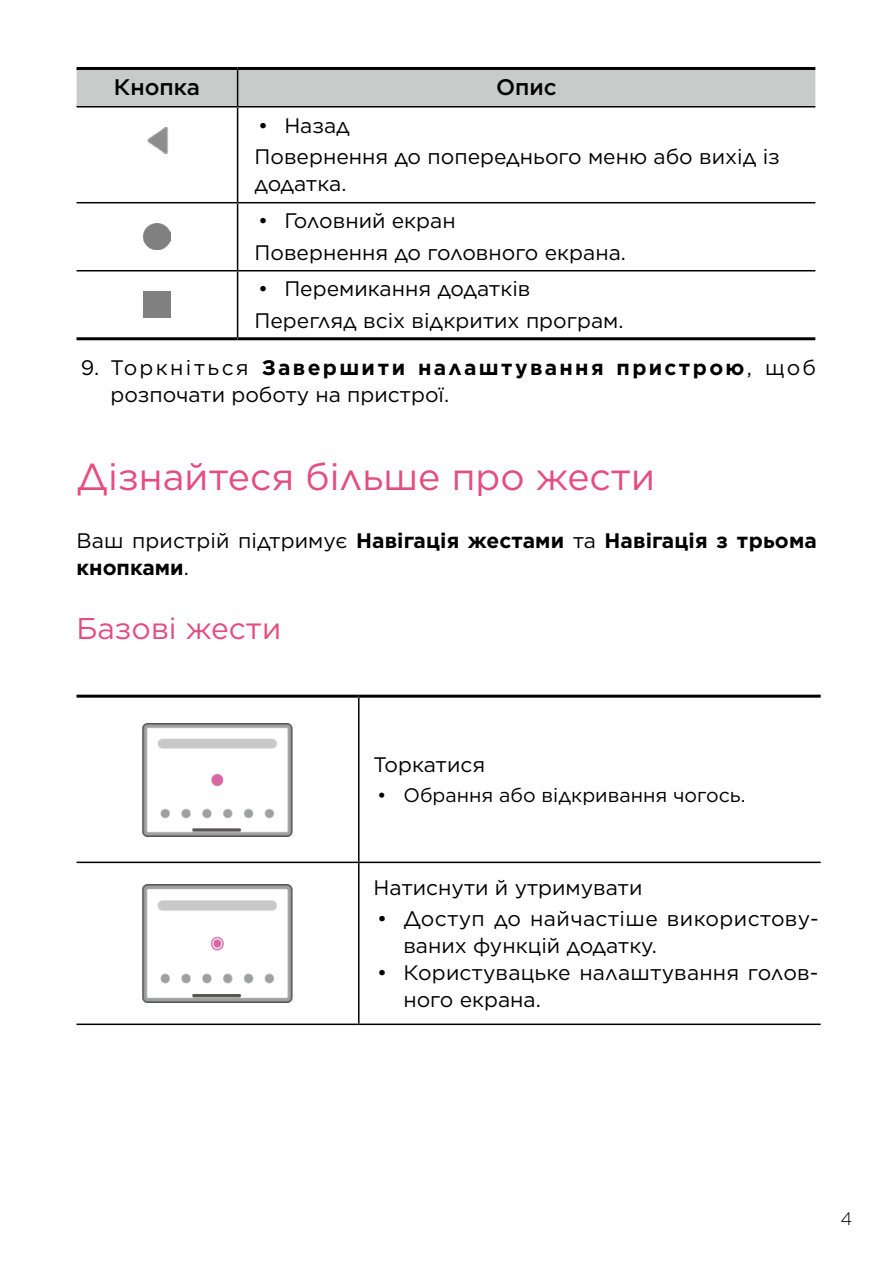
<style>
.page{position:relative;width:893px;height:1263px;background:#fff}
.page>*{position:absolute;margin:0;border:0;box-sizing:border-box;transform-origin:0 0}
.t1{font:37.5px "Gotham";color:#e44d7f}
.t2{font:30px "Gotham";color:#e44d7f}
.t3{font:500 22.5px "Gotham";color:#000}
.t4{font:21px/31.2px "Gotham";color:#000}
.t5{font:700 21px/27px "Gotham";letter-spacing:.005em;color:#000}
.t6{font:19.5px "Gotham";color:#000}
.t7{font:300 18px "Gotham";color:#000}
.s1{font-weight:700}
.s2{font-weight:400}
</style>
<div class="page">
<div style="left:77px;top:70px;width:738px;height:36px;background:#c9caca"></div>
<hr style="left:237px;top:107px;width:1px;height:95px;background:#000">
<hr style="left:77px;top:202px;width:161px;height:1px;background:#000">
<hr style="left:238px;top:202px;width:577px;height:1px;background:#000">
<hr style="left:237px;top:203px;width:1px;height:67px;background:#000">
<hr style="left:77px;top:270px;width:161px;height:1px;background:#000">
<hr style="left:238px;top:270px;width:577px;height:1px;background:#000">
<hr style="left:237px;top:271px;width:1px;height:66px;background:#000">
<hr style="left:77px;top:337px;width:161px;height:3px;background:#000">
<hr style="left:238px;top:337px;width:577px;height:3px;background:#000">
<hr style="left:77px;top:67px;width:161px;height:3px;background:#000">
<hr style="left:238px;top:67px;width:577px;height:3px;background:#000">
<hr style="left:237px;top:70px;width:1px;height:36px;background:#000">
<hr style="left:77px;top:106px;width:161px;height:1px;background:#000">
<hr style="left:238px;top:106px;width:577px;height:1px;background:#000">
<img style="left:147px;top:128px;width:21px;height:26px">
<img style="left:144px;top:224px;width:26px;height:26px">
<hr style="left:77px;top:695px;width:282px;height:3px;background:#000">
<hr style="left:359px;top:695px;width:462px;height:3px;background:#000">
<hr style="left:358px;top:698px;width:1px;height:164px;background:#000">
<hr style="left:77px;top:862px;width:282px;height:1px;background:#000">
<hr style="left:359px;top:862px;width:462px;height:1px;background:#000">
<hr style="left:358px;top:863px;width:1px;height:160px;background:#000">
<hr style="left:77px;top:1023px;width:282px;height:2px;background:#000">
<hr style="left:359px;top:1023px;width:462px;height:2px;background:#000">
<img style="left:142px;top:723px;width:150px;height:113px">
<img style="left:142px;top:884px;width:150px;height:118px">
<p class="t3" style="left:114px;top:73px;width:88px">Кнопка</p>
<p class="t3" style="left:496px;top:73px;width:62px">Опис</p>
<p class="t4" style="left:255px;top:109px;width:527px">• Назад<br>Повернення до попереднього меню або вихід із</p>
<p class="t4" style="left:255px;top:168px;width:93px">додатка.</p>
<p class="t4" style="left:255px;top:205px;width:373px">• Головний екран<br>Повернення до головного екрана.</p>
<p class="t4" style="left:255px;top:273px;width:370px">• Перемикання додатків<br>Перегляд всіх відкритих програм.</p>
<p class="t4" style="left:111px;top:354px;width:707px;line-height:27px;text-indent:-30px">9. Торкніться <span class="s1">Завершити налаштування пристрою</span>, щоб розпочати роботу на пристрої.</p>
<h1 class="t1" style="left:77px;top:453px;width:580px">Дізнайтеся більше про жести</h1>
<p class="t5" style="left:77px;top:527px;width:742px"><span class="s2">Ваш пристрій підтримує</span> Навігація жестами <span class="s2">та</span> Навігація з трьома кнопками<span class="s2">.</span></p>
<h2 class="t2" style="left:77px;top:609px;width:206px">Базові жести</h2>
<p class="t4" style="left:374px;top:748px;width:113px">Торкатися</p>
<p class="t6" style="left:377px;top:782px;width:370px">• Обрання або відкривання чогось.</p>
<p class="t4" style="left:374px;top:871px;width:270px">Натиснути й утримувати</p>
<p class="t4" style="left:403px;top:904px;width:417px;line-height:27px;text-indent:-26px">• Доступ до найчастіше використову&shy;ваних функцій додатку.</p>
<p class="t4" style="left:403px;top:958px;width:416px;line-height:27px;text-indent:-26px">• Користувацьке налаштування голов&shy;ного екрана.</p>
<p class="t7" style="left:841px;top:1207px;width:13px">4</p>
</div>
